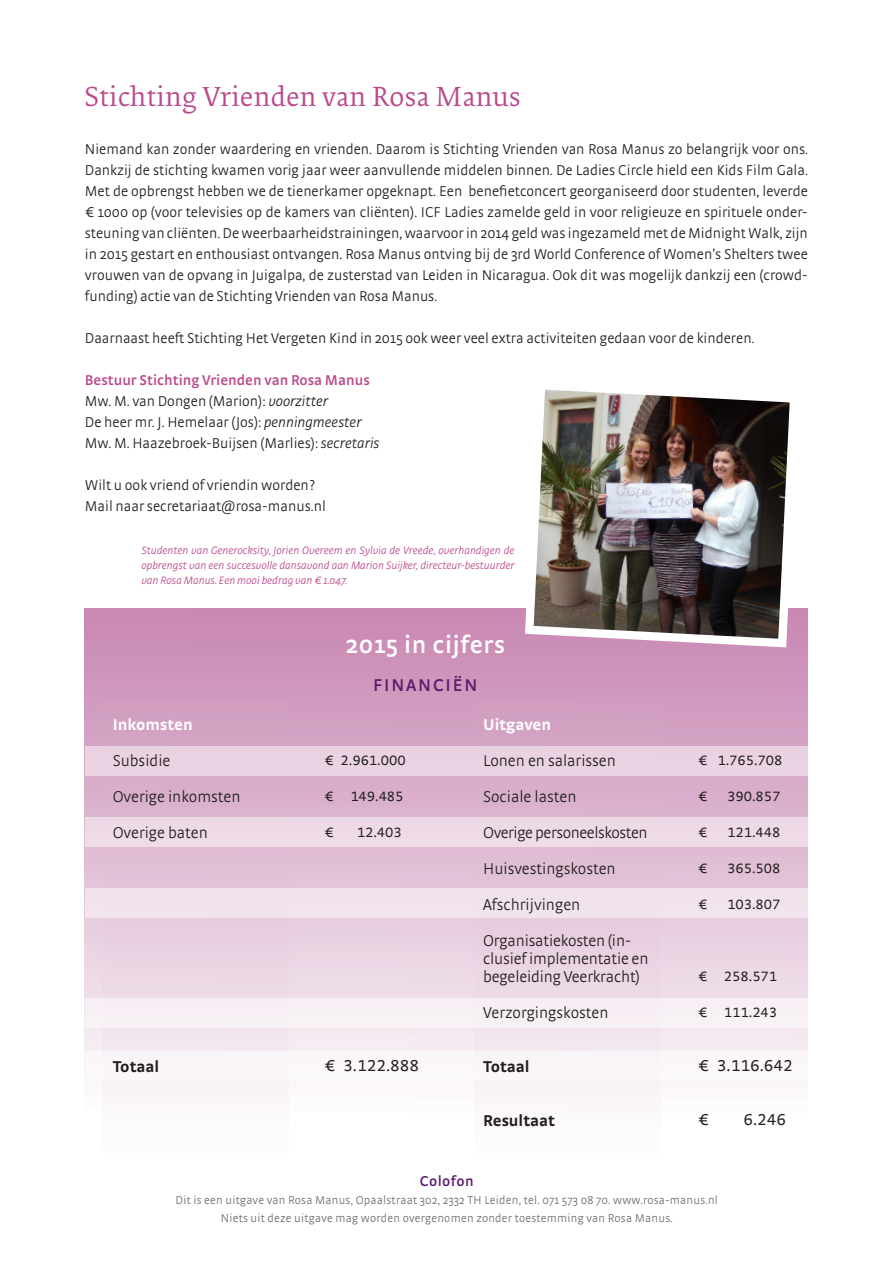
<style>
.page{position:relative;width:893px;height:1263px;background:#fff}
.page>*{position:absolute;margin:0;border:0;box-sizing:border-box;transform-origin:0 0}
.t1{font:28.5px "Collis Roman Bib";color:#ba498c}
.t2{font:600 25.5px "Strada";letter-spacing:.025em;color:#fff}
.t3{font:300 21px "Strada SC";color:#231f20}
.t4{font:300 18px "Strada SC";color:#231f20}
.t5{font:600 18px "Strada";letter-spacing:.1em;color:#5d1e6d}
.t6{font:300 16.5px/18px "Strada";color:#231f20}
.t7{font:300 16.5px "Strada";letter-spacing:-.025em;color:#231f20}
.t8{font:700 16.5px "Strada";color:#231f20}
.t9{font:700 16.5px "Strada";color:#fff}
.t10{font:300 15px/21px "Strada";color:#231f20;text-align:justify}
.t11{font:600 15px "Strada";color:#ba498c}
.t12{font:600 15px "Strada";letter-spacing:.025em;color:#5d1e6d}
.t13{font:300 12px "Strada";letter-spacing:.02em;color:#6c6d70}
.t14{font:italic 300 11.25px/15px "Strada";color:#ba498c;text-align:justify}
.s1{font-style:italic}
</style>
<div class="page">
<svg style="left:85px;top:608px;width:723px;height:475px;background:#d9afcb"></svg>
<svg style="left:474px;top:698px;width:187px;height:402px;background:#e3c5d9"></svg>
<svg style="left:102px;top:698px;width:187px;height:400px;background:#e3c5d9"></svg>
<div style="left:85px;top:746px;width:723px;height:29px;background:#ead3e2"></div>
<div style="left:85px;top:817px;width:730px;height:29px;background:#eddae7"></div>
<div style="left:85px;top:888px;width:732px;height:30px;background:#f1e3ec"></div>
<div style="left:85px;top:999px;width:732px;height:29px;background:#f7f0f5"></div>
<div style="left:85px;top:1052px;width:732px;height:29px;background:#faf6f9"></div>
<img style="left:521px;top:389px;width:282px;height:263px">
<p class="t1" style="left:85px;top:84px;width:437px">Stichting Vrienden van Rosa Manus</p>
<p class="t10" style="left:85px;top:138px;width:725px">Niemand kan zonder waardering en vrienden. Daarom is Stichting Vrienden van Rosa Manus zo belangrijk voor ons.<br>Dankzij de stichting kwamen vorig jaar weer aanvullende middelen binnen. De Ladies Circle hield een Kids Film Gala.<br>Met de opbrengst hebben we de tienerkamer opgeknapt. Een benefietconcert georganiseerd door studenten, leverde € 1000 op (voor televisies op de kamers van cliënten). ICF Ladies zamelde geld in voor religieuze en spirituele onder&shy;steuning van cliënten. De weerbaarheidstrainingen, waarvoor in 2014 geld was ingezameld met de Midnight Walk, zijn in 2015 gestart en enthousiast ontvangen. Rosa Manus ontving bij de 3rd World Conference of Women’s Shelters twee vrouwen van de opvang in Juigalpa, de zusterstad van Leiden in Nicaragua. Ook dit was mogelijk dankzij een (crowd&shy;funding) actie van de Stichting Vrienden van Rosa Manus.</p>
<p class="t10" style="left:85px;top:327px;width:671px">Daarnaast heeft Stichting Het Vergeten Kind in 2015 ook weer veel extra activiteiten gedaan voor de kinderen.</p>
<p class="t11" style="left:85px;top:371px;width:287px">Bestuur Stichting Vrienden van Rosa Manus</p>
<p class="t10" style="left:85px;top:390px;width:245px">Mw. M. van Dongen (Marion): <span class="s1">voorzitter</span></p>
<p class="t10" style="left:85px;top:411px;width:278px">De heer mr. J. Hemelaar (Jos): <span class="s1">penningmeester</span></p>
<p class="t10" style="left:85px;top:432px;width:296px">Mw. M. Haazebroek-Buijsen (Marlies): <span class="s1">secretaris</span></p>
<p class="t10" style="left:85px;top:474px;width:232px">Wilt u ook vriend of vriendin worden?</p>
<p class="t10" style="left:85px;top:495px;width:242px">Mail naar secretariaat@rosa-manus.nl</p>
<p class="t14" style="left:141px;top:543px;width:375px">Studenten van Generocksity, Jorien Overeem en Sylvia de Vreede, overhandigen de opbrengst van een succesvolle dansavond aan Marion Suijker, directeur-bestuurder van Rosa Manus. Een mooi bedrag van € 1.047.</p>
<p class="t9" style="left:113px;top:714px;width:81px">Inkomsten</p>
<p class="t6" style="left:113px;top:751px;width:59px">Subsidie</p>
<p class="t6" style="left:113px;top:787px;width:129px">Overige inkomsten</p>
<p class="t6" style="left:113px;top:823px;width:97px">Overige baten</p>
<p class="t8" style="left:113px;top:1056px;width:48px">Totaal</p>
<p class="t2" style="left:345px;top:629px;width:161px">2015 in cijfers</p>
<p class="t5" style="left:373px;top:674px;width:106px">FINANCIËN</p>
<p class="t4" style="left:324px;top:749px;width:83px">€ 2.961.000</p>
<p class="t4" style="left:324px;top:785px;width:81px">€ 149.485</p>
<p class="t4" style="left:324px;top:821px;width:11px">€</p>
<p class="t4" style="left:357px;top:821px;width:46px">12.403</p>
<p class="t3" style="left:324px;top:1052px;width:96px">€ 3.122.888</p>
<p class="t9" style="left:483px;top:714px;width:69px">Uitgaven</p>
<p class="t6" style="left:483px;top:751px;width:134px">Lonen en salarissen</p>
<p class="t6" style="left:483px;top:787px;width:95px">Sociale lasten</p>
<p class="t7" style="left:483px;top:823px;width:166px">Overige personeelskosten</p>
<p class="t6" style="left:483px;top:859px;width:134px">Huisvestingskosten</p>
<p class="t6" style="left:483px;top:895px;width:99px">Afschrijvingen</p>
<p class="t6" style="left:483px;top:931px;width:167px">Organisatiekosten (in&shy;clusief implementatie en begeleiding Veerkracht)</p>
<p class="t6" style="left:483px;top:1003px;width:127px">Verzorgingskosten</p>
<p class="t8" style="left:483px;top:1056px;width:48px">Totaal</p>
<p class="t8" style="left:483px;top:1110px;width:73px">Resultaat</p>
<p class="t4" style="left:698px;top:749px;width:86px">€ 1.765.708</p>
<p class="t4" style="left:698px;top:785px;width:84px">€ 390.857</p>
<p class="t4" style="left:698px;top:821px;width:84px">€ 121.448</p>
<p class="t4" style="left:698px;top:857px;width:84px">€ 365.508</p>
<p class="t4" style="left:698px;top:893px;width:84px">€ 103.807</p>
<p class="t4" style="left:698px;top:965px;width:81px">€ 258.571</p>
<p class="t4" style="left:698px;top:1001px;width:81px">€ 111.243</p>
<p class="t3" style="left:698px;top:1052px;width:96px">€ 3.116.642</p>
<p class="t3" style="left:698px;top:1106px;width:13px">€</p>
<p class="t3" style="left:743px;top:1106px;width:44px">6.246</p>
<p class="t12" style="left:420px;top:1172px;width:55px">Colofon</p>
<p class="t13" style="left:176px;top:1193px;width:544px">Dit is een uitgave van Rosa Manus, Opaalstraat 302, 2332 TH Leiden, tel. 071 573 08 70. www.rosa-manus.nl</p>
<p class="t13" style="left:221px;top:1211px;width:453px">Niets uit deze uitgave mag worden overgenomen zonder toestemming van Rosa Manus.</p>
</div>
